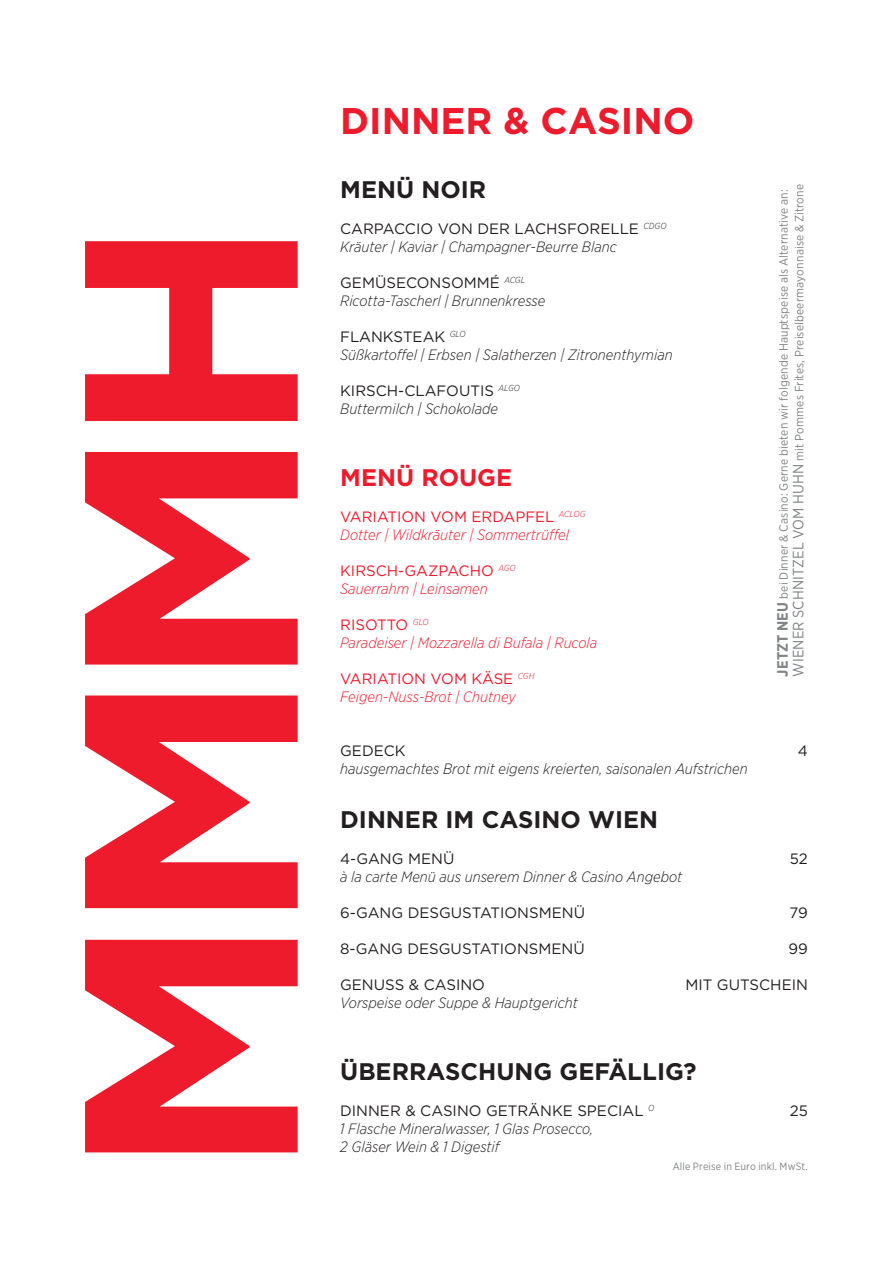
<style>
.page{position:relative;width:893px;height:1263px;background:#fff}
.page>*{position:absolute;margin:0;border:0;box-sizing:border-box;transform-origin:0 0}
.t1{font:700 37.2px "Gotham";color:#ee1b2d}
.t2{font:700 24px "Gotham";color:#231f20}
.t3{font:700 24px "Gotham";color:#ee1b2d}
.t4{font:italic 300 15px/18px "Gotham Narrow";color:#231f20}
.t5{font:15px "Gotham";color:#231f20}
.t6{font:italic 300 15px "Gotham Narrow";color:#ee1b2d}
.t7{font:15px "Gotham";color:#ee1b2d}
.t8{font:12px/15.6px "Gotham Narrow";letter-spacing:.015em;color:#818386}
.t9{font:10.5px "Gotham Narrow";letter-spacing:.015em;color:#818386}
.s1{font-weight:700;font-size:15px}
.s2{font-size:15px}
</style>
<div class="page">
<svg style="left:85px;top:241px;width:213px;height:911px;fill:#ee1b2d"></svg>
<h1 class="t1" style="left:340px;top:97px;width:356px">DINNER &amp; CASINO</h1>
<h2 class="t2" style="left:340px;top:174px;width:147px">MENÜ NOIR</h2>
<p class="t5" style="left:340px;top:219px;width:328px">CARPACCIO VON DER LACHSFORELLE <sup>CDGO</sup></p>
<p class="t4" style="left:340px;top:237px;width:278px">Kräuter | Kaviar | Champagner-Beurre Blanc</p>
<p class="t5" style="left:340px;top:273px;width:186px">GEMÜSECONSOMMÉ <sup>ACGL</sup></p>
<p class="t4" style="left:340px;top:291px;width:207px">Ricotta-Tascherl | Brunnenkresse</p>
<p class="t5" style="left:340px;top:327px;width:127px">FLANKSTEAK <sup>GLO</sup></p>
<p class="t4" style="left:340px;top:345px;width:334px">Süßkartoffel | Erbsen | Salatherzen | Zitronenthymian</p>
<p class="t5" style="left:340px;top:381px;width:181px">KIRSCH-CLAFOUTIS <sup>ALGO</sup></p>
<p class="t4" style="left:340px;top:399px;width:159px">Buttermilch | Schokolade</p>
<h2 class="t3" style="left:340px;top:462px;width:174px">MENÜ ROUGE</h2>
<p class="t7" style="left:340px;top:507px;width:247px">VARIATION VOM ERDAPFEL <sup>ACLOG</sup></p>
<p class="t6" style="left:340px;top:526px;width:230px">Dotter | Wildkräuter | Sommertrüffel</p>
<p class="t7" style="left:340px;top:561px;width:177px">KIRSCH-GAZPACHO <sup>AGO</sup></p>
<p class="t6" style="left:340px;top:580px;width:149px">Sauerrahm | Leinsamen</p>
<p class="t7" style="left:340px;top:615px;width:90px">RISOTTO <sup>GLO</sup></p>
<p class="t6" style="left:340px;top:634px;width:259px">Paradeiser | Mozzarella di Bufala | Rucola</p>
<p class="t7" style="left:340px;top:669px;width:196px">VARIATION VOM KÄSE <sup>CGH</sup></p>
<p class="t6" style="left:340px;top:688px;width:177px">Feigen-Nuss-Brot | Chutney</p>
<p class="t8" style="left:775px;top:676px;width:494px;rotate:-90deg"><span class="s1">JETZT NEU</span> bei Dinner &amp; Casino: Gerne bieten wir folgende Hauptspeise als Alternative an:<br><span class="s2">WIENER SCHNITZEL VOM HUHN</span> mit Pommes Frites, Preiselbeermayonnaise &amp; Zitrone</p>
<p class="t5" style="left:340px;top:741px;width:67px">GEDECK</p>
<p class="t5" style="left:798px;top:741px;width:12px">4</p>
<p class="t4" style="left:340px;top:759px;width:409px">hausgemachtes Brot mit eigens kreierten, saisonalen Aufstrichen</p>
<h2 class="t2" style="left:340px;top:804px;width:319px">DINNER IM CASINO WIEN</h2>
<p class="t5" style="left:340px;top:849px;width:116px">4-GANG MENÜ</p>
<p class="t5" style="left:790px;top:849px;width:20px">52</p>
<p class="t4" style="left:340px;top:867px;width:344px">à la carte Menü aus unserem Dinner &amp; Casino Angebot</p>
<p class="t5" style="left:340px;top:903px;width:246px">6-GANG DESGUSTATIONSMENÜ</p>
<p class="t5" style="left:789px;top:903px;width:20px">79</p>
<p class="t5" style="left:340px;top:939px;width:246px">8-GANG DESGUSTATIONSMENÜ</p>
<p class="t5" style="left:788px;top:939px;width:21px">99</p>
<p class="t5" style="left:340px;top:975px;width:146px">GENUSS &amp; CASINO</p>
<p class="t5" style="left:685px;top:975px;width:124px">MIT GUTSCHEIN</p>
<p class="t4" style="left:340px;top:993px;width:239px">Vorspeise oder Suppe &amp; Hauptgericht</p>
<h2 class="t2" style="left:340px;top:1056px;width:358px">ÜBERRASCHUNG GEFÄLLIG?</h2>
<p class="t5" style="left:340px;top:1101px;width:316px">DINNER &amp; CASINO GETRÄNKE SPECIAL <sup>O</sup></p>
<p class="t5" style="left:790px;top:1101px;width:20px">25</p>
<p class="t4" style="left:340px;top:1119px;width:255px">1 Flasche Mineralwasser, 1 Glas Prosecco,<br>2 Gläser Wein &amp; 1 Digestif</p>
<p class="t9" style="left:673px;top:1160px;width:137px">Alle Preise in Euro inkl. MwSt.</p>
</div>
